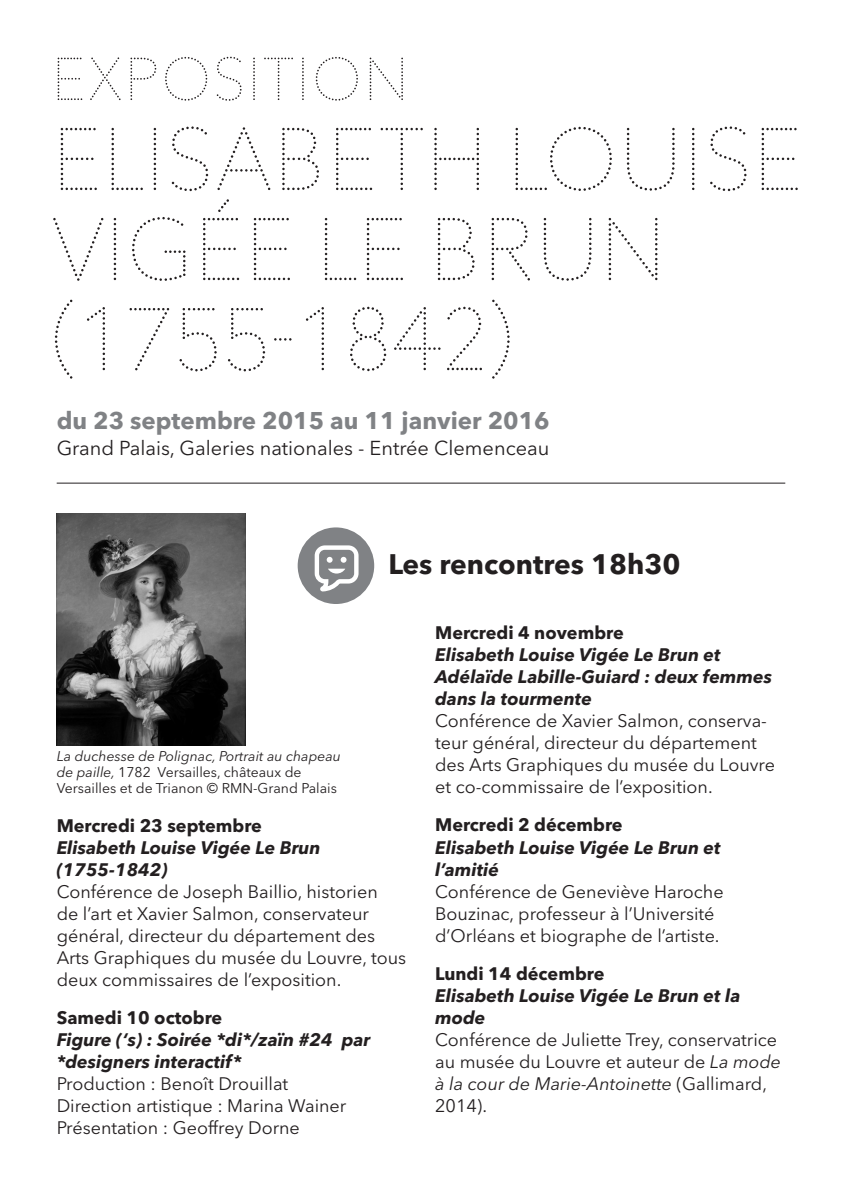
<style>
.page{position:relative;width:842px;height:1191px;background:#fff}
.page>*{position:absolute;margin:0;border:0;box-sizing:border-box;transform-origin:0 0}
.t1{font:88px/90px "RMNGP Constellation Grande";letter-spacing:-.01em;color:#231f20}
.t2{font:60px "RMNGP Constellation Grande";letter-spacing:.01em;color:#231f20}
.t3{font:700 28px "Avenir Next LT Pro";color:#231f20}
.t4{font:700 24px "Avenir Next LT Pro";color:#808285}
.t5{font:20px "Avenir Next LT Pro";color:#231f20}
.t6{font:18px/22px "Avenir Next LT Pro";color:#231f20}
.t7{font:italic 700 18px/22px "Avenir Next LT Pro";color:#231f20}
.t8{font:700 18px "Avenir Next LT Pro";color:#231f20}
.t9{font:14px/16px "Avenir Next LT Pro";color:#231f20}
.s1{font-style:italic}
</style>
<div class="page">
<hr style="left:57px;top:483px;width:728px;height:1px;background:#231f20">
<div style="left:298px;top:527px;width:76px;height:77px;background:#808285;border-radius:50%"></div>
<svg style="left:315px;top:545px;width:44px;height:46px"></svg>
<img style="left:57px;top:514px;width:189px;height:231px">
<h2 class="t2" style="left:51px;top:31px;width:359px">EXPOSITION</h2>
<h1 class="t1" style="left:51px;top:107px;width:754px">ELISABETH LOUISE<br>VIGÉE LE BRUN (1755-1842)</h1>
<h3 class="t4" style="left:57px;top:406px;width:494px">du 23 septembre 2015 au 11 janvier 2016</h3>
<p class="t5" style="left:57px;top:436px;width:494px">Grand Palais, Galeries nationales - Entrée Clemenceau</p>
<h3 class="t3" style="left:388px;top:546px;width:294px">Les rencontres 18h30</h3>
<p class="t9" style="left:57px;top:748px;width:286px"><span class="s1">La duchesse de Polignac, Portrait au chapeau de paille,</span> 1782 Versailles, châteaux de<br>Versailles et de Trianon © RMN-Grand Palais</p>
<p class="t8" style="left:57px;top:814px;width:207px">Mercredi 23 septembre</p>
<p class="t7" style="left:57px;top:836px;width:265px">Elisabeth Louise Vigée Le Brun (1755-1842)</p>
<p class="t6" style="left:57px;top:880px;width:351px">Conférence de Joseph Baillio, historien<br>de l’art et Xavier Salmon, conservateur général, directeur du département des Arts Graphiques du musée du Louvre, tous deux commissaires de l’exposition.</p>
<p class="t8" style="left:57px;top:1006px;width:167px">Samedi 10 octobre</p>
<p class="t7" style="left:57px;top:1028px;width:315px">Figure (‘s) : Soirée *di*/zaïn #24 par *designers interactif*</p>
<p class="t6" style="left:57px;top:1072px;width:291px">Production : Benoît Drouillat<br>Direction artistique : Marina Wainer<br>Présentation : Geoffrey Dorne</p>
<p class="t8" style="left:435px;top:622px;width:190px">Mercredi 4 novembre</p>
<p class="t7" style="left:435px;top:644px;width:338px">Elisabeth Louise Vigée Le Brun et<br>Adélaïde Labille-Guiard : deux femmes dans la tourmente</p>
<p class="t6" style="left:435px;top:710px;width:341px">Conférence de Xavier Salmon, conserva&shy;teur général, directeur du département des Arts Graphiques du musée du Louvre et co-commissaire de l’exposition.</p>
<p class="t8" style="left:435px;top:814px;width:189px">Mercredi 2 décembre</p>
<p class="t7" style="left:435px;top:836px;width:287px">Elisabeth Louise Vigée Le Brun et l’amitié</p>
<p class="t6" style="left:435px;top:880px;width:290px">Conférence de Geneviève Haroche<br>Bouzinac, professeur à l’Université d’Orléans et biographe de l’artiste.</p>
<p class="t8" style="left:435px;top:962px;width:171px">Lundi 14 décembre</p>
<p class="t7" style="left:435px;top:984px;width:307px">Elisabeth Louise Vigée Le Brun et la mode</p>
<p class="t6" style="left:435px;top:1028px;width:347px">Conférence de Juliette Trey, conservatrice au musée du Louvre et auteur de <span class="s1">La mode à la cour de Marie-Antoinette</span> (Gallimard,<br>2014).</p>
</div>
